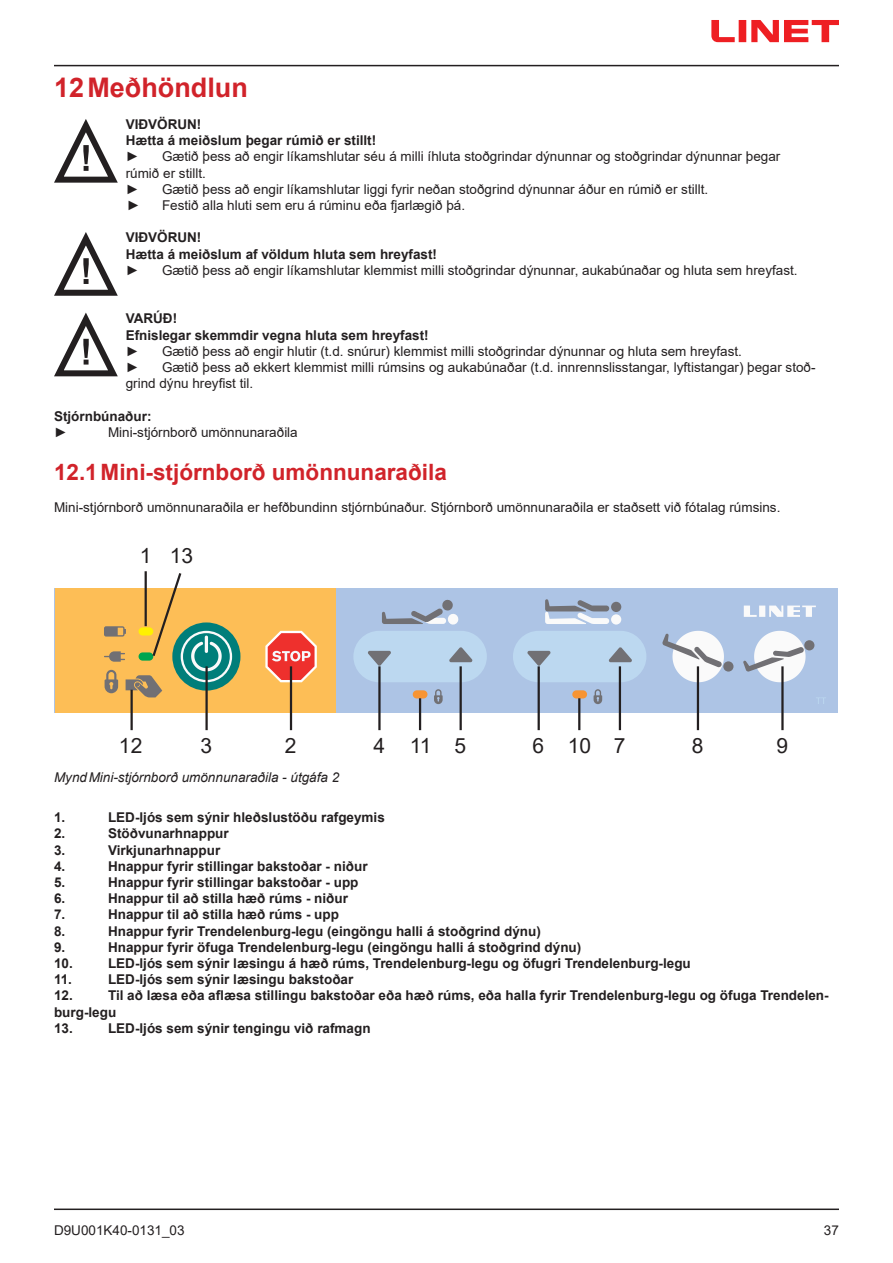
<style>
.page{position:relative;width:893px;height:1263px;background:#fff}
.page>*{position:absolute;margin:0;border:0;box-sizing:border-box;transform-origin:0 0}
.t1{font:700 27px "Arial";color:#d1232a}
.t2{font:700 22.5px "Arial";color:#d1232a}
.t3{font:21px "Arial";color:#231f20}
.t4{font:700 13.5px/16.2px "Arial";color:#231f20}
.t5{font:13.5px/16.2px "Arial";color:#231f20}
.t6{font:italic 13.5px "Arial";color:#231f20}
</style>
<div class="page">
<hr style="left:54px;top:65px;width:785px;height:1px;background:#231f20">
<hr style="left:54px;top:1208px;width:785px;height:2px;background:#231f20">
<svg style="left:711px;top:20px;width:128px;height:22px"></svg>
<svg style="left:54px;top:119px;width:64px;height:64px"></svg>
<svg style="left:54px;top:232px;width:64px;height:64px"></svg>
<svg style="left:54px;top:312px;width:64px;height:65px"></svg>
<div style="left:55px;top:589px;width:783px;height:124px;background:#adc4e5"></div>
<div style="left:55px;top:589px;width:280px;height:124px;background:#fdbe56"></div>
<svg style="left:265px;top:631px;width:52px;height:51px"></svg>
<div style="left:804px;top:640px;width:10px;height:10px;background:#717074;border-radius:50%"></div>
<svg style="left:743px;top:631px;width:62px;height:51px"></svg>
<svg style="left:662px;top:631px;width:62px;height:51px"></svg>
<div style="left:723px;top:661px;width:10px;height:10px;background:#717074;border-radius:50%"></div>
<svg style="left:434px;top:689px;width:9px;height:15px"></svg>
<div style="left:353px;top:631px;width:134px;height:51px;background:#bcd8f0;border-radius:26px"></div>
<div style="left:413px;top:690px;width:14px;height:8px;background:#f79433;border-radius:4px"></div>
<svg style="left:449px;top:647px;width:24px;height:15px"></svg>
<svg style="left:368px;top:651px;width:23px;height:15px"></svg>
<svg style="left:382px;top:599px;width:77px;height:26px"></svg>
<svg style="left:744px;top:605px;width:72px;height:12px"></svg>
<svg style="left:594px;top:689px;width:8px;height:15px"></svg>
<div style="left:572px;top:690px;width:15px;height:8px;background:#f79433;border-radius:4px"></div>
<div style="left:611px;top:614px;width:10px;height:11px;background:#fafafa;border-radius:50%"></div>
<svg style="left:545px;top:599px;width:64px;height:25px"></svg>
<div style="left:611px;top:602px;width:10px;height:10px;background:#717074;border-radius:50%"></div>
<div style="left:513px;top:631px;width:133px;height:51px;background:#bcd8f0;border-radius:26px"></div>
<svg style="left:608px;top:647px;width:24px;height:15px"></svg>
<svg style="left:527px;top:651px;width:24px;height:15px"></svg>
<div style="left:172px;top:622px;width:68px;height:69px;background:#007e7a;border-radius:50%"></div>
<svg style="left:818px;top:698px;width:6px;height:6px"></svg>
<hr style="left:781px;top:666px;width:3px;height:64px;background:#231f20">
<hr style="left:697px;top:666px;width:2px;height:64px;background:#231f20">
<hr style="left:619px;top:666px;width:2px;height:64px;background:#231f20">
<hr style="left:538px;top:666px;width:2px;height:64px;background:#231f20">
<hr style="left:460px;top:666px;width:2px;height:64px;background:#231f20">
<hr style="left:419px;top:698px;width:2px;height:32px;background:#231f20">
<hr style="left:378px;top:666px;width:3px;height:64px;background:#231f20">
<hr style="left:290px;top:666px;width:2px;height:64px;background:#231f20">
<hr style="left:205px;top:666px;width:3px;height:64px;background:#231f20">
<hr style="left:130px;top:690px;width:3px;height:40px;background:#231f20">
<svg style="left:104px;top:571px;width:128px;height:126px"></svg>
<hr style="left:578px;top:698px;width:2px;height:32px;background:#231f20">
<h1 class="t1" style="left:54px;top:68px;width:195px">12Meðhöndlun</h1>
<p class="t4" style="left:126px;top:116px;width:252px">VIÐVÖRUN!<br>Hætta á meiðslum þegar rúmið er stillt!</p>
<p class="t5" style="left:126px;top:149px;width:15px">►</p>
<p class="t5" style="left:126px;top:149px;width:656px;text-indent:36px">Gætið þess að engir líkamshlutar séu á milli íhluta stoðgrindar dýnunnar og stoðgrindar dýnunnar þegar rúmið er stillt.<br>►</p>
<p class="t5" style="left:162px;top:181px;width:548px">Gætið þess að engir líkamshlutar liggi fyrir neðan stoðgrind dýnunnar áður en rúmið er stillt.</p>
<p class="t5" style="left:127px;top:197px;width:15px">►</p>
<p class="t5" style="left:162px;top:197px;width:305px">Festið alla hluti sem eru á rúminu eða fjarlægið þá.</p>
<p class="t4" style="left:126px;top:230px;width:313px">VIÐVÖRUN!<br>Hætta á meiðslum af völdum hluta sem hreyfast!</p>
<p class="t5" style="left:126px;top:262px;width:15px">►</p>
<p class="t5" style="left:162px;top:262px;width:637px">Gætið þess að engir líkamshlutar klemmist milli stoðgrindar dýnunnar, aukabúnaðar og hluta sem hreyfast.</p>
<p class="t4" style="left:126px;top:311px;width:305px">VARÚÐ!<br>Efnislegar skemmdir vegna hluta sem hreyfast!</p>
<p class="t5" style="left:126px;top:343px;width:15px">►</p>
<p class="t5" style="left:162px;top:343px;width:581px">Gætið þess að engir hlutir (t.d. snúrur) klemmist milli stoðgrindar dýnunnar og hluta sem hreyfast.</p>
<p class="t5" style="left:126px;top:359px;width:15px">►</p>
<p class="t5" style="left:126px;top:359px;width:691px;text-indent:36px">Gætið þess að ekkert klemmist milli rúmsins og aukabúnaðar (t.d. innrennslisstangar, lyftistangar) þegar stoð&shy;grind dýnu hreyfist til.</p>
<p class="t4" style="left:54px;top:408px;width:99px">Stjórnbúnaður:</p>
<p class="t5" style="left:54px;top:424px;width:15px">►</p>
<p class="t5" style="left:108px;top:424px;width:191px">Mini-stjórnborð umönnunaraðila</p>
<h2 class="t2" style="left:54px;top:456px;width:394px">12.1Mini-stjórnborð umönnunaraðila</h2>
<p class="t5" style="left:54px;top:500px;width:728px">Mini-stjórnborð umönnunaraðila er hefðbundinn stjórnbúnaður. Stjórnborð umönnunaraðila er staðsett við fótalag rúmsins.</p>
<h3 class="t3" style="left:140px;top:541px;width:55px">1 13</h3>
<h3 class="t3" style="left:119px;top:731px;width:25px">12</h3>
<h3 class="t3" style="left:201px;top:731px;width:13px">3</h3>
<h3 class="t3" style="left:285px;top:731px;width:13px">2</h3>
<h3 class="t3" style="left:373px;top:731px;width:94px">4115</h3>
<h3 class="t3" style="left:533px;top:731px;width:13px">6</h3>
<h3 class="t3" style="left:614px;top:731px;width:13px">7</h3>
<h3 class="t3" style="left:692px;top:731px;width:13px">8</h3>
<h3 class="t3" style="left:776px;top:731px;width:13px">9</h3>
<h3 class="t3" style="left:568px;top:731px;width:25px">10</h3>
<p class="t6" style="left:54px;top:768px;width:287px">MyndMini-stjórnborð umönnunaraðila - útgáfa 2</p>
<p class="t4" style="left:54px;top:809px;width:13px">1.</p>
<p class="t4" style="left:108px;top:809px;width:278px">LED-ljós sem sýnir hleðslustöðu rafgeymis</p>
<p class="t4" style="left:54px;top:826px;width:13px">2.</p>
<p class="t4" style="left:108px;top:826px;width:122px">Stöðvunarhnappur</p>
<p class="t4" style="left:54px;top:842px;width:13px">3.</p>
<p class="t4" style="left:108px;top:842px;width:114px">Virkjunarhnappur</p>
<p class="t4" style="left:54px;top:858px;width:13px">4.</p>
<p class="t4" style="left:108px;top:858px;width:261px">Hnappur fyrir stillingar bakstoðar - niður</p>
<p class="t4" style="left:54px;top:874px;width:13px">5.</p>
<p class="t4" style="left:108px;top:874px;width:252px">Hnappur fyrir stillingar bakstoðar - upp</p>
<p class="t4" style="left:54px;top:890px;width:13px">6.</p>
<p class="t4" style="left:108px;top:890px;width:242px">Hnappur til að stilla hæð rúms - niður</p>
<p class="t4" style="left:54px;top:907px;width:13px">7.</p>
<p class="t4" style="left:108px;top:907px;width:233px">Hnappur til að stilla hæð rúms - upp</p>
<p class="t4" style="left:54px;top:923px;width:13px">8.</p>
<p class="t4" style="left:108px;top:923px;width:434px">Hnappur fyrir Trendelenburg-legu (eingöngu halli á stoðgrind dýnu)</p>
<p class="t4" style="left:54px;top:939px;width:13px">9.</p>
<p class="t4" style="left:108px;top:939px;width:475px">Hnappur fyrir öfuga Trendelenburg-legu (eingöngu halli á stoðgrind dýnu)</p>
<p class="t4" style="left:54px;top:955px;width:20px">10.</p>
<p class="t4" style="left:108px;top:955px;width:584px">LED-ljós sem sýnir læsingu á hæð rúms, Trendelenburg-legu og öfugri Trendelenburg-legu</p>
<p class="t4" style="left:54px;top:971px;width:20px">11.</p>
<p class="t4" style="left:108px;top:971px;width:247px">LED-ljós sem sýnir læsingu bakstoðar</p>
<p class="t4" style="left:54px;top:988px;width:20px">12.</p>
<p class="t4" style="left:54px;top:988px;width:776px;text-indent:54px">Til að læsa eða aflæsa stillingu bakstoðar eða hæð rúms, eða halla fyrir Trendelenburg-legu og öfuga Trendelen&shy;burg-legu<br>13.</p>
<p class="t4" style="left:108px;top:1020px;width:264px">LED-ljós sem sýnir tengingu við rafmagn</p>
<p class="t5" style="left:54px;top:1222px;width:132px">D9U001K40-0131_03</p>
<p class="t5" style="left:824px;top:1222px;width:17px">37</p>
</div>
